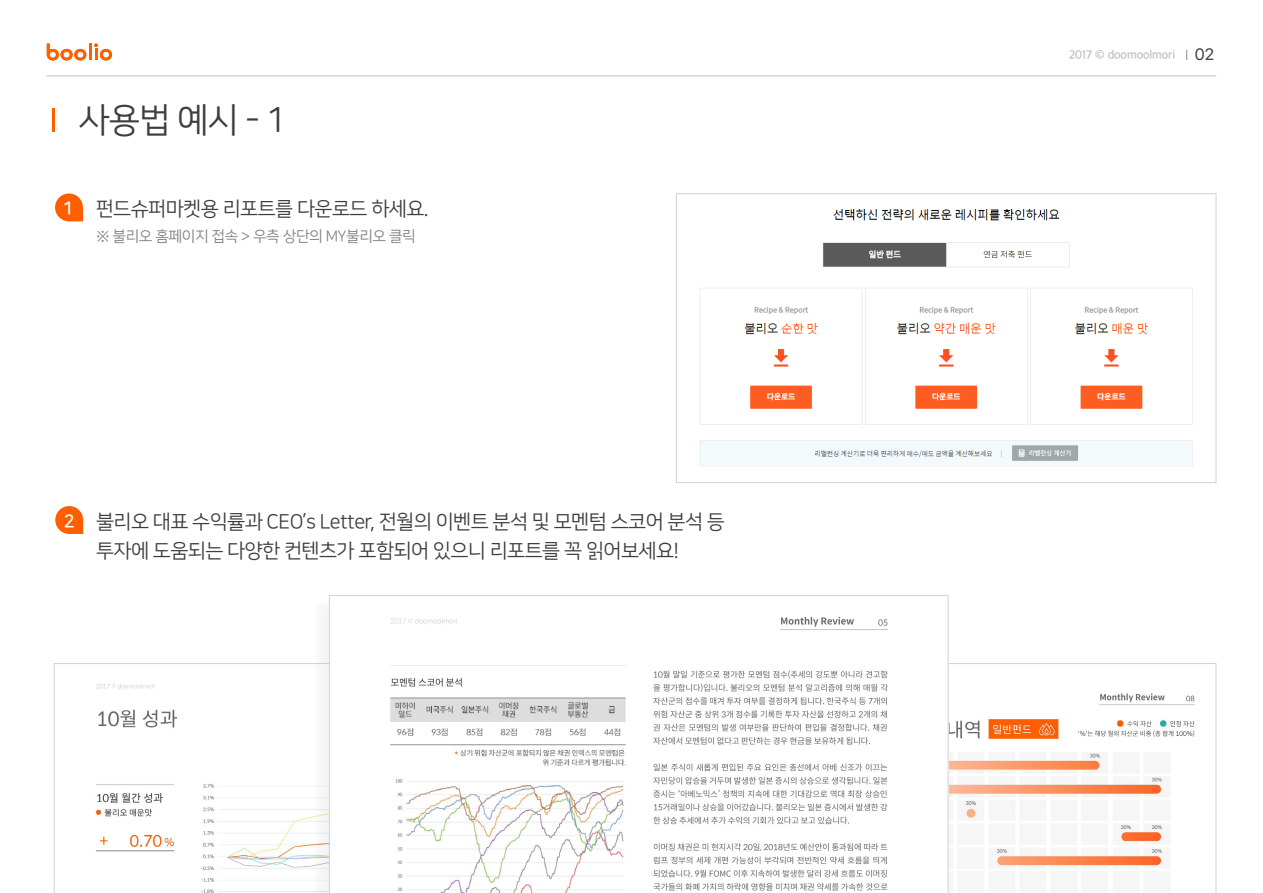
<style>
.page{position:relative;width:1263px;height:893px;background:#fff}
.page>*{position:absolute;margin:0;border:0;box-sizing:border-box;transform-origin:0 0}
.t1{font:34.5px "Nanum Square R";color:#3e3e3f}
.t2{font:19.95px/29.8px "Nanum Square R";letter-spacing:-.03em;color:#3e3e3f}
.t3{font:18px "Nanum Square B";color:#fff}
.t4{font:15px "Nanum Square R";letter-spacing:-.03em;color:#808285}
.t5{font:12px "Apple SD Gothic Neo R00";color:#c8c8c8}
.s1{font-style:inherit}
.s2{font-family:"SFUI Display";font-size:16.5px;color:#414141}
</style>
<div class="page">
<hr style="left:47px;top:75px;width:1169px;height:1px;background:#bcbdc0">
<svg style="left:54px;top:663px;width:256px;height:230px"></svg>
<svg style="left:948px;top:663px;width:268px;height:230px"></svg>
<hr style="left:52px;top:108px;width:3px;height:24px;background:#ff5f00">
<hr style="left:89px;top:44px;width:3px;height:16px;background:#ff5f00">
<svg style="left:47px;top:44px;width:39px;height:16px"></svg>
<svg style="left:94px;top:44px;width:18px;height:16px"></svg>
<img style="left:700px;top:209px;width:493px;height:258px">
<div style="left:676px;top:193px;width:540px;height:290px;border:1px solid #d1d2d4"></div>
<div style="left:310px;top:598px;width:636px;height:295px;background:#f7f7f7"></div>
<svg style="left:329px;top:595px;width:619px;height:298px"></svg>
<svg style="left:55px;top:193px;width:28px;height:28px"></svg>
<svg style="left:55px;top:506px;width:28px;height:28px"></svg>
<p class="t1" style="left:78px;top:103px;width:210px">사용법 예시 - 1</p>
<p class="t3" style="left:62px;top:199px;width:12px">1</p>
<p class="t2" style="left:96px;top:194px;width:334px">펀드슈퍼마켓용 리포트를 다운로드 하세요.</p>
<p class="t4" style="left:96px;top:228px;width:321px">※ 불리오 홈페이지 접속 &gt; 우측 상단의 MY불리오 클릭</p>
<p class="t3" style="left:64px;top:511px;width:12px">2</p>
<p class="t2" style="left:96px;top:507px;width:630px">불리오 대표 수익률과 CEO’s Letter, 전월의 이벤트 분석 및 모멘텀 스코어 분석 등 투자에 도움되는 다양한 컨텐츠가 포함되어 있으니 리포트를 꼭 읽어보세요!</p>
<p class="t5" style="left:1069px;top:46px;width:147px"><span class="s1">2017</span> © doomoolmori <span class="s2">02</span></p>
</div>
